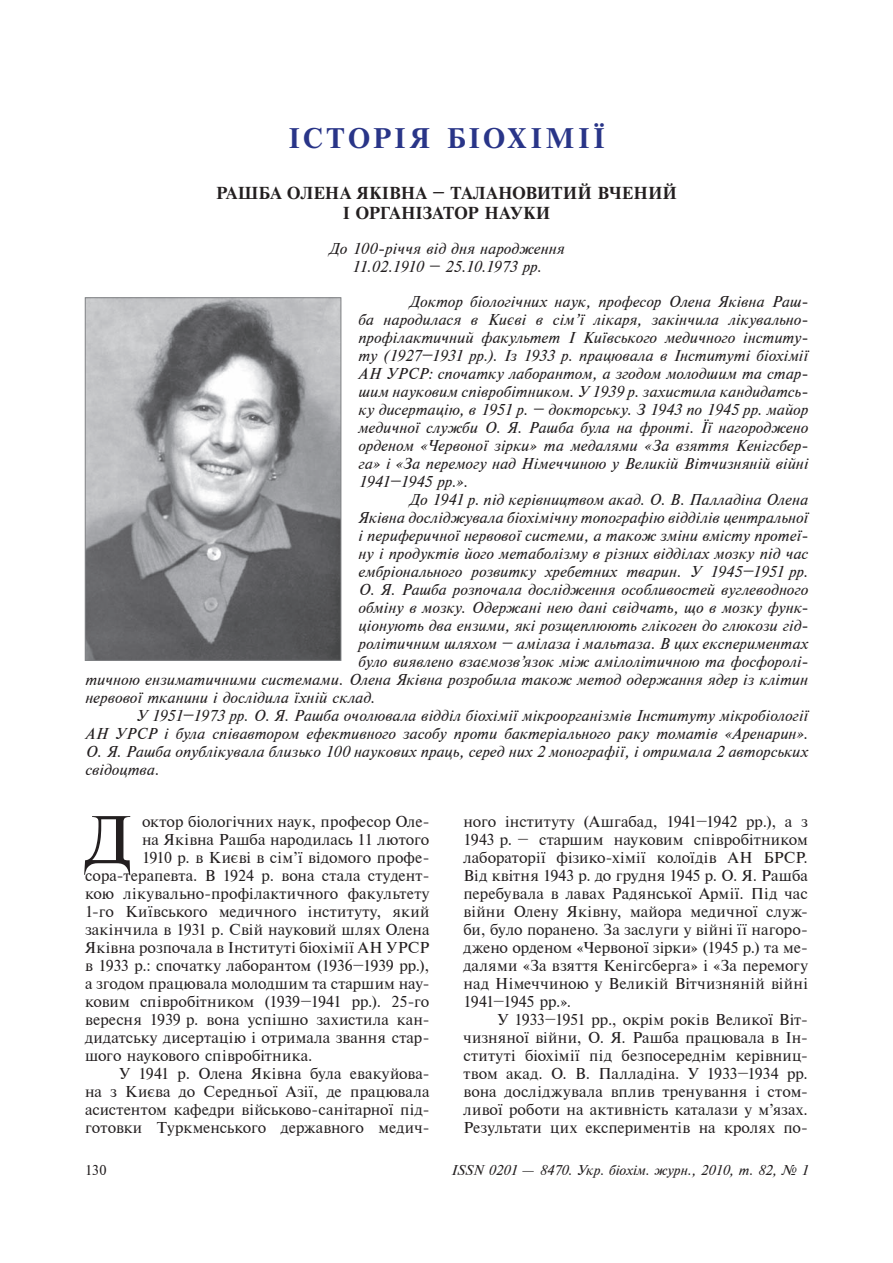
<style>
.page{position:relative;width:893px;height:1263px;background:#fff}
.page>*{position:absolute;margin:0;border:0;box-sizing:border-box;transform-origin:0 0}
.t1{font:63.45px "Newton C";color:#231f20}
.t2{font:27px "Newton C Bold";letter-spacing:.135em;color:#293588}
.t3{font:16.5px/19.8px "Newton C Bold";letter-spacing:.01em;color:#231f20;text-align:center}
.t4{font:15px/18px "Newton C Italic";letter-spacing:.005em;color:#231f20;text-align:center}
.t5{font:15px/18px "Newton C";letter-spacing:.005em;color:#231f20}
.t6{font:13.5px "Newton C Italic";color:#231f20}
.t7{font:13.5px "Newton C";color:#231f20}
.s1{font-family:"Newton C"}
</style>
<div class="page">
<img style="left:87px;top:300px;width:252px;height:359px">
<div style="left:85px;top:298px;width:256px;height:363px;border:1px solid #808285"></div>
<h2 class="t2" style="left:289px;top:122px;width:317px">історія біохімії</h2>
<p class="t3" style="left:216px;top:183px;width:462px">Рашба Олена Яківна – талановитий вчений і організатор науки</p>
<p class="t4" style="left:329px;top:239px;width:237px">До 100-річчя від дня народження<br>11.02.1910 – 25.10.1973 рр.</p>
<p class="t4" style="left:358px;top:292px;width:451px;text-align:left;text-indent:51px">Доктор біологічних наук, професор Олена Яківна Раш&shy;ба народилася в Києві в сім’ї лікаря, закінчила лікувально&shy;профілактичний факультет I Київського медичного інститу&shy;ту (1927–1931 рр.). Із 1933 р. працювала в Інституті біохімії АН УРСР: спочатку лаборантом, а згодом молодшим та стар&shy;шим науковим співробітником. У 1939 р. захистила кандидатсь&shy;ку дисертацію, в 1951 р. – докторську. З 1943 по 1945 рр. майор медичної служби О. Я. Рашба була на фронті. Її нагоро-джено орденом «Червоної зірки» та медалями «За взяття Кенігсбер&shy;га» і «За перемогу над Німеччиною у Великій Вітчизняній війні 1941–1945 рр.».</p>
<p class="t4" style="left:409px;top:490px;width:400px">До 1941 р. під керівництвом акад. О. В. Палладіна Олена</p>
<p class="t4" style="left:358px;top:508px;width:451px">Яківна досліджувала біохімічну топографію відділів цен-тральної</p>
<p class="t4" style="left:358px;top:526px;width:451px">і периферичної нервової системи, а також зміни вмісту протеї-</p>
<p class="t4" style="left:358px;top:544px;width:451px">ну і продуктів його метаболізму в різних відділах мозку під час</p>
<p class="t4" style="left:358px;top:562px;width:451px">ембріонального розвитку хребетних тварин. У 1945–1951 рр.</p>
<p class="t4" style="left:358px;top:580px;width:451px">О. Я. Рашба розпочала дослідження особливостей вуглеводного</p>
<p class="t4" style="left:358px;top:598px;width:451px">обміну в мозку. Одержані нею дані свідчать, що в мозку функ-</p>
<p class="t4" style="left:358px;top:616px;width:451px">ціонують два ензими, які розщеплюють глікоген до глюкози гід-</p>
<p class="t4" style="left:358px;top:634px;width:452px">ролітичним шляхом – амілаза і мальтаза. В цих експериментах</p>
<p class="t4" style="left:358px;top:652px;width:451px">було виявлено взаємозв’язок між амілолітичною та фосфоролі-</p>
<p class="t4" style="left:85px;top:670px;width:724px">тичною ензиматичними системами. Олена Яківна розробила також метод одержання ядер із клітин</p>
<p class="t4" style="left:85px;top:688px;width:291px">нервової тканини і дослідила їхній склад.</p>
<p class="t4" style="left:136px;top:706px;width:673px">У 1951–1973 рр. О. Я. Рашба очолювала відділ біохімії мікроорганізмів Інституту мікробіології</p>
<p class="t4" style="left:85px;top:724px;width:724px">АН УРСР і була співавтором ефективного засобу проти бактеріального раку томатів «Аренарин».</p>
<p class="t4" style="left:85px;top:742px;width:725px">О. Я. Рашба опублікувала близько 100 наукових праць, серед них 2 монографії, і отримала 2 авторських</p>
<p class="t4" style="left:85px;top:760px;width:76px">свідоцтва.</p>
<h1 class="t1" style="left:85px;top:803px;width:49px">Д</h1>
<p class="t5" style="left:142px;top:813px;width:289px">октор біологічних наук, професор Оле-</p>
<p class="t5" style="left:142px;top:831px;width:289px">на Яківна Рашба народилась 11 лютого</p>
<p class="t5" style="left:142px;top:849px;width:289px">1910 р. в Києві в сім’ї відомого профе-</p>
<p class="t5" style="left:85px;top:867px;width:346px">сора-терапевта. В 1924 р. вона стала студент-</p>
<p class="t5" style="left:85px;top:885px;width:346px">кою лікувально-профілактичного факультету</p>
<p class="t5" style="left:85px;top:903px;width:346px">1-го Київського медичного інституту, який</p>
<p class="t5" style="left:85px;top:921px;width:346px">закінчила в 1931 р. Свій науковий шлях Олена</p>
<p class="t5" style="left:85px;top:939px;width:346px">Яківна розпочала в Інституті біохімії АН УРСР</p>
<p class="t5" style="left:85px;top:957px;width:346px">в 1933 р.: спочатку лаборантом (1936–1939 рр.),</p>
<p class="t5" style="left:85px;top:975px;width:344px">а згодом працювала молодшим та старшим нау-</p>
<p class="t5" style="left:85px;top:993px;width:346px">ковим співробітником (1939–1941 рр.). 25-го</p>
<p class="t5" style="left:85px;top:1011px;width:346px">вересня 1939 р. вона успішно захистила кан-</p>
<p class="t5" style="left:85px;top:1029px;width:346px">дидатську дисертацію і отримала звання стар-</p>
<p class="t5" style="left:85px;top:1047px;width:229px">шого наукового співробітника.</p>
<p class="t5" style="left:119px;top:1065px;width:312px">У 1941 р. Олена Яківна була евакуйова-</p>
<p class="t5" style="left:85px;top:1083px;width:346px">на з Києва до Середньої Азії, де працювала</p>
<p class="t5" style="left:85px;top:1101px;width:346px">асистентом кафедри військово-санітарної під-</p>
<p class="t5" style="left:85px;top:1119px;width:346px">готовки Туркменського державного медич-</p>
<p class="t5" style="left:463px;top:813px;width:346px">ного інституту (Ашгабад, 1941–1942 рр.), а з 1943 р. – старшим науковим співробітником лабораторії фізико-хімії колоїдів АН БРСР.<br>Від квітня 1943 р. до грудня 1945 р. О. Я. Рашба перебувала в лавах Радянської Армії. Під час війни Олену Яківну, майора медичної служ&shy;би, було поранено. За заслуги у війні її нагоро&shy;джено орденом «Червоної зірки» (1945 р.) та ме&shy;далями «За взяття Кенігсберга» і «За перемогу над Німеччиною у Великій Вітчизняній війні 1941–1945 рр.».</p>
<p class="t5" style="left:463px;top:1011px;width:346px;text-align:justify;text-indent:34px">У 1933–1951 рр., окрім років Великої Віт&shy;чизняної війни, О. Я. Рашба працювала в Ін&shy;ституті біохімії під безпосереднім керівниц&shy;твом акад. О. В. Палладіна. У 1933–1934 рр. вона досліджувала вплив тренування і стом&shy;ливої роботи на активність каталази у м’язах.<br>Результати цих експериментів на кролях по-</p>
<p class="t7" style="left:85px;top:1163px;width:23px">130</p>
<p class="t6" style="left:451px;top:1163px;width:358px">ISSN 0201 <span class="s1">—</span> 8470. Укр. біохім. журн., 2010, т. 82, № 1</p>
</div>
